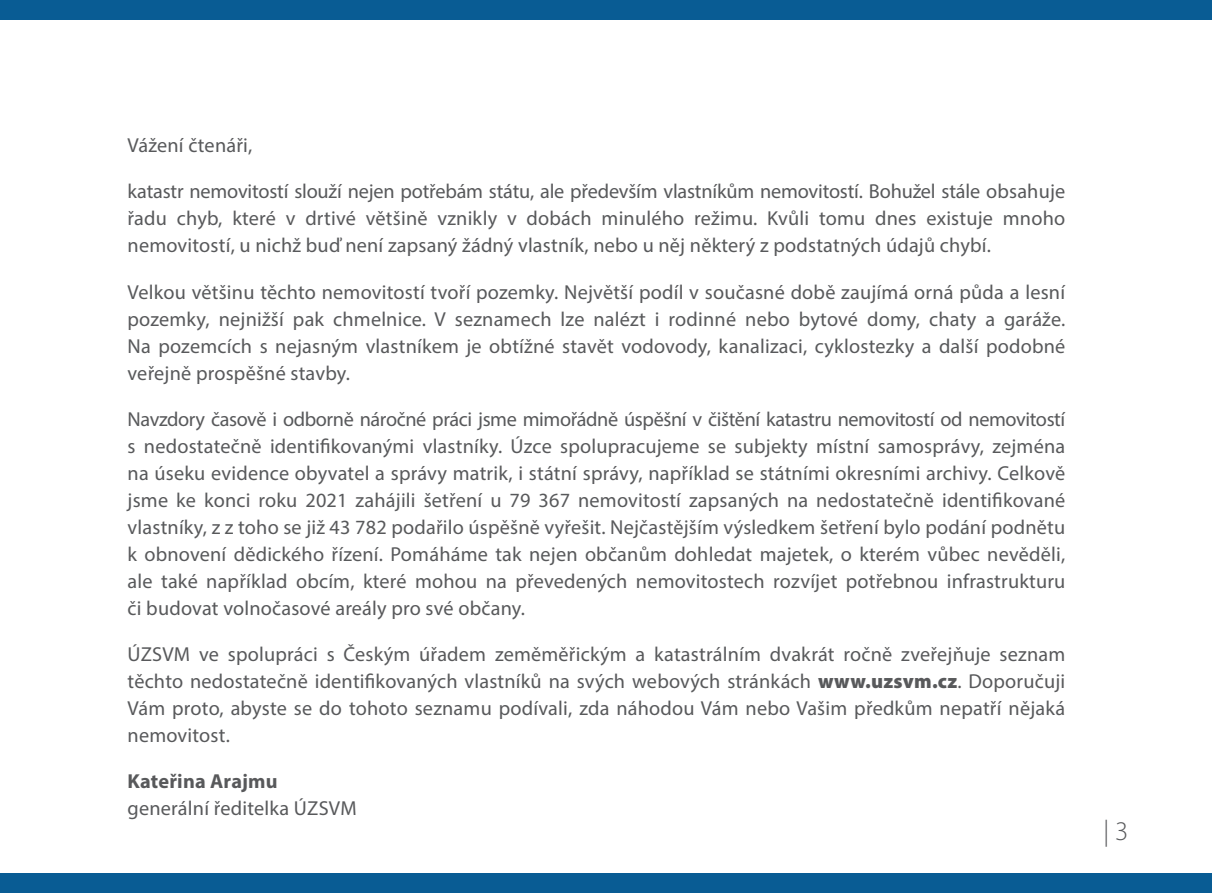
<style>
.page{position:relative;width:1212px;height:893px;background:#fff}
.page>*{position:absolute;margin:0;border:0;box-sizing:border-box;transform-origin:0 0}
.t1{font:300 27px "Myriad Pro";color:#58595b}
.t2{font:20.25px/27px "Myriad Pro";letter-spacing:.01em;color:#58595b;text-align:justify}
.t3{font:700 20.25px "Myriad Pro";letter-spacing:.01em;color:#58595b}
.s1{font-weight:900}
</style>
<div class="page">
<div style="left:0;top:874px;width:1212px;height:19px;background:#095c94"></div>
<div style="left:0;top:0;width:1212px;height:19px;background:#095c94"></div>
<p class="t2" style="left:128px;top:132px;width:126px">Vážení čtenáři,</p>
<p class="t2" style="left:128px;top:178px;width:939px">katastr nemovitostí slouží nejen potřebám státu, ale především vlastníkům nemovitostí. Bohužel stále obsahuje řadu chyb, které v drtivé většině vznikly v dobách minulého režimu. Kvůli tomu dnes existuje mnoho nemovitostí, u nichž buď není zapsaný žádný vlastník, nebo u něj některý z podstatných údajů chybí.</p>
<p class="t2" style="left:128px;top:278px;width:939px">Velkou většinu těchto nemovitostí tvoří pozemky. Největší podíl v současné době zaujímá orná půda a lesní pozemky, nejnižší pak chmelnice. V seznamech lze nalézt i rodinné nebo bytové domy, chaty a garáže.<br>Na pozemcích s nejasným vlastníkem je obtížné stavět vodovody, kanalizaci, cyklostezky a další podobné veřejně prospěšné stavby.</p>
<p class="t2" style="left:128px;top:405px;width:939px">Navzdory časově i odborně náročné práci jsme mimořádně úspěšní v čištění katastru nemovitostí od nemovitostí s nedostatečně identifikovanými vlastníky. Úzce spolupracujeme se subjekty místní samosprávy, zejména na úseku evidence obyvatel a správy matrik, i státní správy, například se státními okresními archivy. Celkově jsme ke konci roku 2021 zahájili šetření u 79 367 nemovitostí zapsaných na nedostatečně identifikované vlastníky, z z toho se již 43 782 podařilo úspěšně vyřešit. Nejčastějším výsledkem šetření bylo podání podnětu k obnovení dědického řízení. Pomáháme tak nejen občanům dohledat majetek, o kterém vůbec nevěděli, ale také například obcím, které mohou na převedených nemovitostech rozvíjet potřebnou infrastrukturu či budovat volnočasové areály pro své občany.</p>
<p class="t2" style="left:128px;top:640px;width:939px">ÚZSVM ve spolupráci s Českým úřadem zeměměřickým a katastrálním dvakrát ročně zveřejňuje seznam těchto nedostatečně identifikovaných vlastníků na svých webových stránkách <span class="s1">www.uzsvm.cz</span>. Doporučuji Vám proto, abyste se do tohoto seznamu podívali, zda náhodou Vám nebo Vašim předkům nepatří nějaká nemovitost.</p>
<p class="t3" style="left:128px;top:768px;width:152px">Kateřina Arajmu</p>
<p class="t2" style="left:128px;top:794px;width:231px">generální ředitelka ÚZSVM</p>
<h1 class="t1" style="left:1103px;top:815px;width:26px">| 3</h1>
</div>
